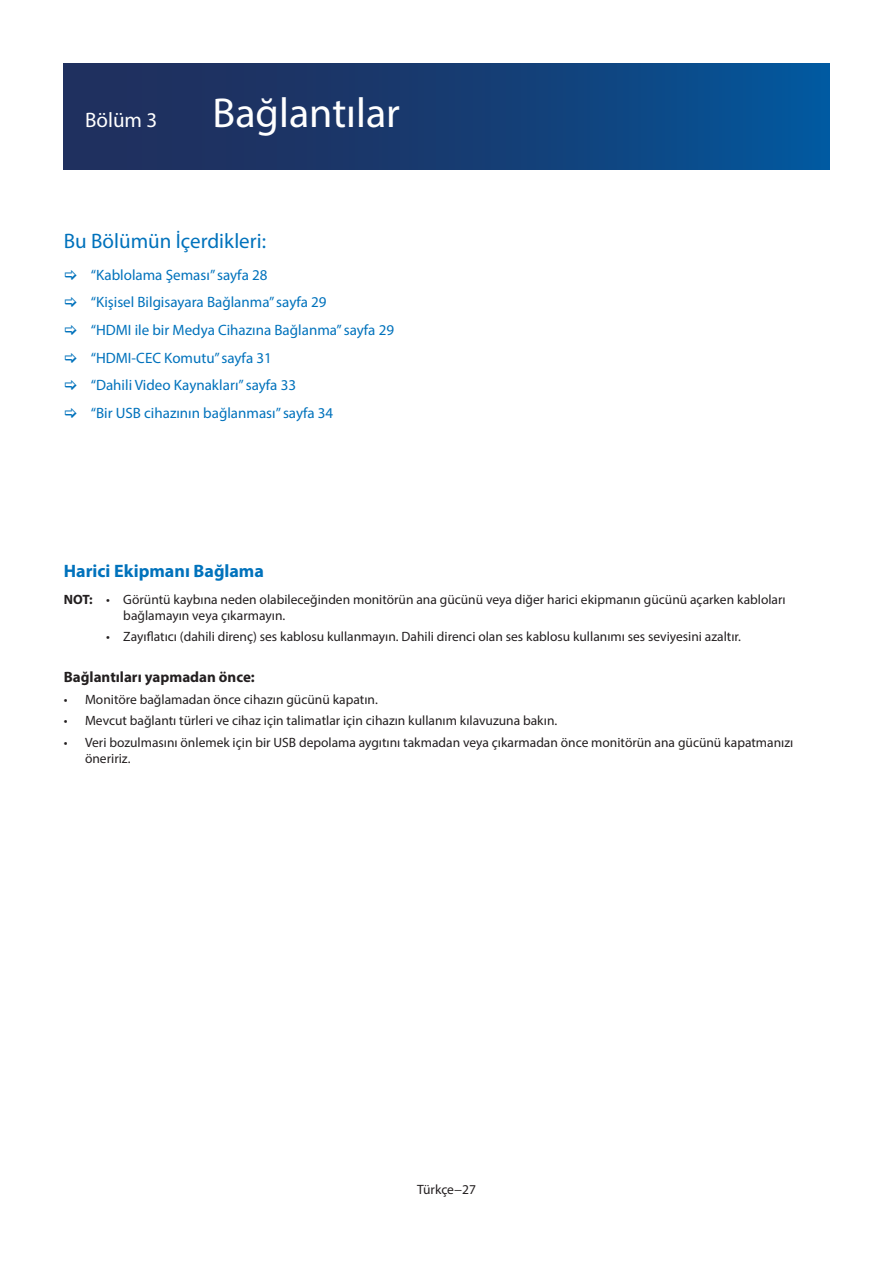
<style>
.page{position:relative;width:893px;height:1263px;background:#fff}
.page>*{position:absolute;margin:0;border:0;box-sizing:border-box;transform-origin:0 0}
.t1{font:42px "Myriad Pro";color:#fff}
.t2{font:21px "Myriad Pro";color:#0072bc}
.t3{font:21px "Myriad Pro";color:#fff}
.t4{font:700 18px "Myriad Pro";color:#0072bc}
.t5{font:15px/27.8px "Myriad Pro";color:#0072bc}
.t6{font:700 15px "Myriad Pro";color:#231f20}
.t7{font:13.5px/16.2px "Myriad Pro";color:#231f20}
.s1{font-weight:700}
</style>
<div class="page">
<div style="left:64px;top:64px;width:765px;height:106px;background:linear-gradient(to right,#242954,#055497)"></div>
<h2 class="t3" style="left:85px;top:107px;width:74px">Bölüm 3</h2>
<h1 class="t1" style="left:213px;top:87px;width:189px">Bağlantılar</h1>
<h2 class="t2" style="left:64px;top:228px;width:204px">Bu Bölümün İçerdikleri:</h2>
<p class="t5" style="left:91px;top:260px;width:305px">“Kablolama Şeması” sayfa 28<br>“Kişisel Bilgisayara Bağlanma” sayfa 29<br>“HDMI ile bir Medya Cihazına Bağlanma” sayfa 29 “HDMI-CEC Komutu” sayfa 31<br>“Dahili Video Kaynakları” sayfa 33<br>“Bir USB cihazının bağlanması” sayfa 34</p>
<h3 class="t4" style="left:64px;top:559px;width:202px">Harici Ekipmanı Bağlama</h3>
<p class="t7" style="left:123px;top:591px;width:664px;text-indent:-60px"><span class="s1">NOT:</span> • Görüntü kaybına neden olabileceğinden monitörün ana gücünü veya diğer harici ekipmanın gücünü açarken kabloları bağlamayın veya çıkarmayın.</p>
<p class="t7" style="left:106px;top:629px;width:636px">• Zayıflatıcı (dahili direnç) ses kablosu kullanmayın. Dahili direnci olan ses kablosu kullanımı ses seviyesini azaltır.</p>
<p class="t6" style="left:64px;top:667px;width:193px">Bağlantıları yapmadan önce:</p>
<p class="t7" style="left:64px;top:691px;width:316px">• Monitöre bağlamadan önce cihazın gücünü kapatın.</p>
<p class="t7" style="left:64px;top:713px;width:495px">• Mevcut bağlantı türleri ve cihaz için talimatlar için cihazın kullanım kılavuzuna bakın.</p>
<p class="t7" style="left:85px;top:734px;width:710px;text-indent:-21px">• Veri bozulmasını önlemek için bir USB depolama aygıtını takmadan veya çıkarmadan önce monitörün ana gücünü kapatmanızı öneririz.</p>
<p class="t7" style="left:417px;top:1181px;width:60px">Türkçe−27</p>
</div>
